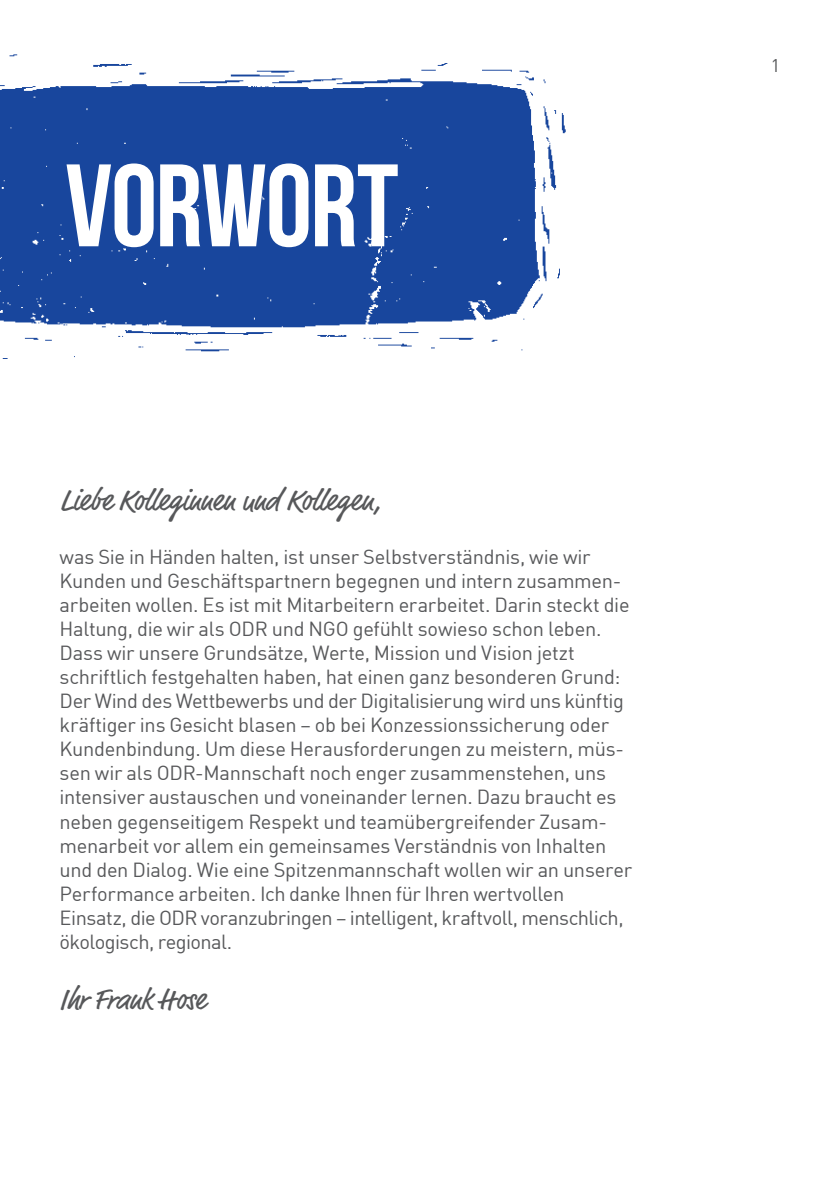
<style>
.page{position:relative;width:840px;height:1191px;background:#fff}
.page>*{position:absolute;margin:0;border:0;box-sizing:border-box;transform-origin:0 0}
.EnBW_Überschrift_21{font:117px "Bebas Neue";letter-spacing:-.01em;color:#fff}
.EnBW_Fließtext_M_9_1{font:30px "Market OT";letter-spacing:-.01em;color:#57585a}
.EnBW_Fließtext_M_9_1-2{font:20px/24px "En BWDIN Pro";letter-spacing:-.015em;color:#57585a}
.t1{font:18px "En BWDIN Pro";color:#57585a}
</style>
<div class="page">
<img style="left:0;top:54px;width:566px;height:305px">
<p class="EnBW_Überschrift_21" style="left:65px;top:142px;width:335px">VORWORT</p>
<p class="EnBW_Fließtext_M_9_1" style="left:60px;top:483px;width:323px">Liebe Kolleginnen und Kollegen,</p>
<p class="EnBW_Fließtext_M_9_1-2" style="left:60px;top:543px;width:573px">was Sie in Händen halten, ist unser Selbstverständnis, wie wir Kunden und Geschäftspartnern begegnen und intern zusammen&shy;arbeiten wollen. Es ist mit Mitarbeitern erarbeitet. Darin steckt die Haltung, die wir als ODR und NGO gefühlt sowieso schon leben.<br>Dass wir unsere Grundsätze, Werte, Mission und Vision jetzt schriftlich festgehalten haben, hat einen ganz besonderen Grund:<br>Der Wind des Wettbewerbs und der Digitalisierung wird uns künftig kräftiger ins Gesicht blasen – ob bei Konzessionssicherung oder Kundenbindung. Um diese Herausforderungen zu meistern, müs&shy;sen wir als ODR-Mannschaft noch enger zusammenstehen, uns intensiver austauschen und voneinander lernen. Dazu braucht es neben gegenseitigem Respekt und teamübergreifender Zusam&shy;menarbeit vor allem ein gemeinsames Verständnis von Inhalten und den Dialog. Wie eine Spitzenmannschaft wollen wir an unserer Performance arbeiten. Ich danke Ihnen für Ihren wertvollen Einsatz, die ODR voranzubringen – intelligent, kraftvoll, menschlich, ökologisch, regional.</p>
<p class="EnBW_Fließtext_M_9_1" style="left:60px;top:981px;width:147px">Ihr Frank Hose</p>
<p class="t1" style="left:770px;top:52px;width:11px">1</p>
</div>
